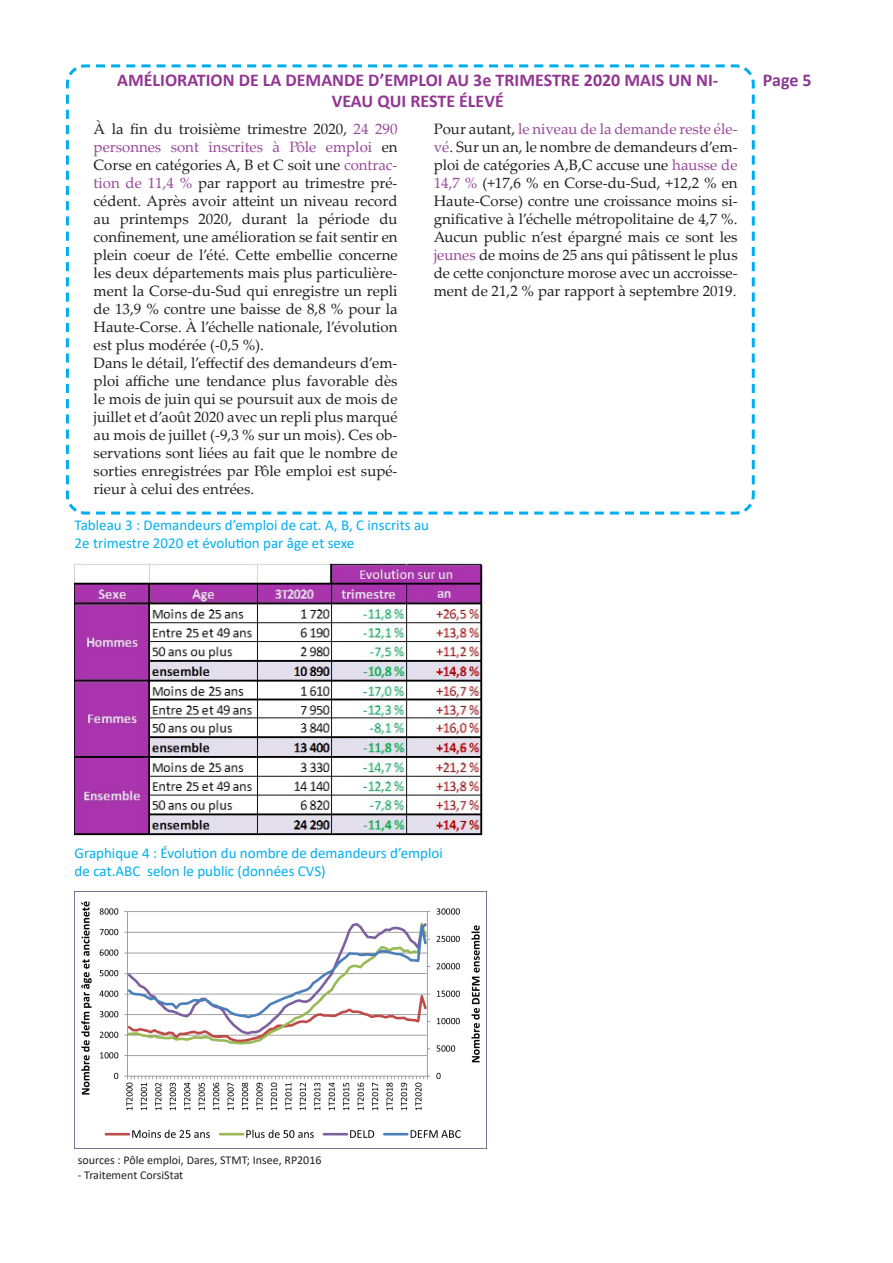
<style>
.page{position:relative;width:893px;height:1263px;background:#fff}
.page>*{position:absolute;margin:0;border:0;box-sizing:border-box;transform-origin:0 0}
.Titre{font:700 18px "Calibri";color:#923692}
.t1{font:700 18px "Calibri";color:#883a90}
.analyse{font:15px/18px "Palatino Linotype";color:#231f20;text-align:justify}
.t2{font:15px/18px "Calibri";color:#00aeef}
.t3{font:12px "Calibri";color:#231f20}
.s1{color:#98469a}
</style>
<div class="page">
<svg style="left:65px;top:64px;width:690px;height:451px"></svg>
<img style="left:75px;top:891px;width:412px;height:258px">
<img style="left:75px;top:563px;width:410px;height:273px">
<p class="Titre" style="left:117px;top:67px;width:603px">AMÉLIORATION DE LA DEMANDE D’EMPLOI AU 3e TRIMESTRE 2020 MAIS UN NI-</p>
<p class="t1" style="left:763px;top:67px;width:50px">Page 5</p>
<p class="Titre" style="left:332px;top:89px;width:174px">VEAU QUI RESTE ÉLEVÉ</p>
<p class="analyse" style="left:94px;top:120px;width:305px">À la fin du troisième trimestre 2020, <span class="s1">24 290 personnes sont inscrites à Pôle emploi</span> en Corse en catégories A, B et C soit une <span class="s1">contrac&shy;tion de 11,4 %</span> par rapport au trimestre pré&shy;cédent. Après avoir atteint un niveau record au printemps 2020, durant la période du confinement, une amélioration se fait sentir en plein coeur de l’été. Cette embellie concerne les deux départements mais plus particulière&shy;ment la Corse-du-Sud qui enregistre un repli de 13,9 % contre une baisse de 8,8 % pour la Haute-Corse. À l’échelle nationale, l’évolution est plus modérée (-0,5 %).</p>
<p class="analyse" style="left:94px;top:354px;width:305px">Dans le détail, l’effectif des demandeurs d’em&shy;ploi affiche une tendance plus favorable dès le mois de juin qui se poursuit aux de mois de juillet et d’août 2020 avec un repli plus marqué au mois de juillet (-9,3 % sur un mois). Ces ob&shy;servations sont liées au fait que le nombre de sorties enregistrées par Pôle emploi est supé&shy;rieur à celui des entrées.</p>
<p class="analyse" style="left:434px;top:120px;width:305px">Pour autant, <span class="s1">le niveau de la demande reste éle&shy;vé</span>. Sur un an, le nombre de demandeurs d’em&shy;ploi de catégories A,B,C accuse une <span class="s1">hausse de 14,7 %</span> (+17,6 % en Corse-du-Sud, +12,2 % en Haute-Corse) contre une croissance moins si&shy;gnificative à l’échelle métropolitaine de 4,7 %.<br>Aucun public n’est épargné mais ce sont les <span class="s1">jeunes</span> de moins de 25 ans qui pâtissent le plus de cette conjoncture morose avec un accroisse&shy;ment de 21,2 % par rapport à septembre 2019.</p>
<p class="t2" style="left:75px;top:516px;width:356px">Tableau 3 : Demandeurs d’emploi de cat. A, B, C inscrits au<br>2e trimestre 2020 et évolution par âge et sexe</p>
<p class="t2" style="left:75px;top:843px;width:370px">Graphique 4 : Évolution du nombre de demandeurs d’emploi de cat.ABC selon le public (données CVS)</p>
<p class="t3" style="left:78px;top:1152px;width:245px">sources : Pôle emploi, Dares, STMT; Insee, RP2016</p>
<p class="t3" style="left:78px;top:1166px;width:107px">- Traitement CorsiStat</p>
</div>
